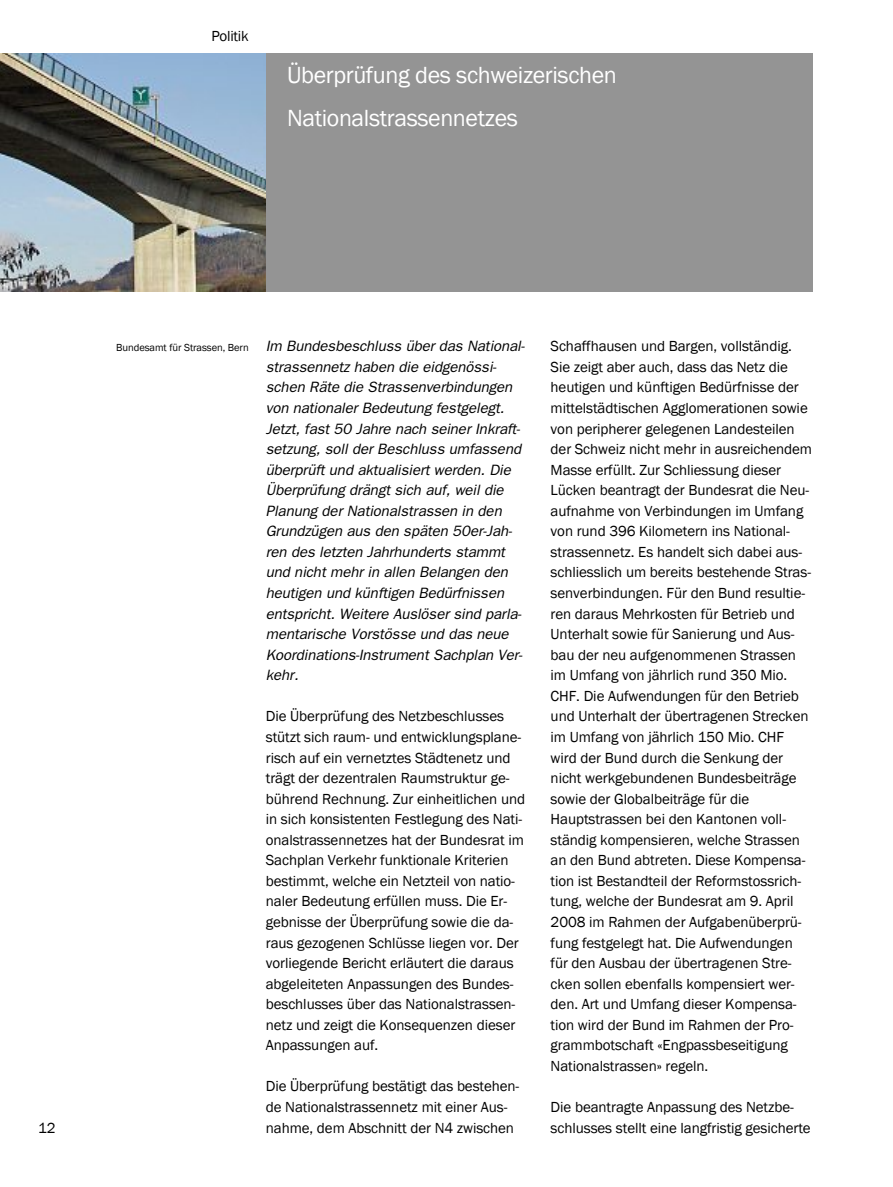
<style>
.page{position:relative;width:893px;height:1187px;background:#fff}
.page>*{position:absolute;margin:0;border:0;box-sizing:border-box;transform-origin:0 0}
.t1{font:24px/42.5px "Franklin Gothic Book OV PISUHC";letter-spacing:-.015em;color:#fff}
.t2{font:15px/20.5px "Franklin Gothic Book OV PISUHC";letter-spacing:-.005em;color:#000}
.t3{font:15px/20.5px "Franklin Gothic Book Oblique OV RISUHC";letter-spacing:-.005em;color:#000}
.s1{font-family:"Franklin Gothic Book OV PISUHC";font-size:10.5px}
</style>
<div class="page">
<div style="left:266px;top:53px;width:546px;height:238px;background:#949494"></div>
<img style="left:0;top:53px;width:266px;height:238px">
<p class="t2" style="left:212px;top:25px;width:39px">Politik</p>
<h1 class="t1" style="left:287px;top:53px;width:331px">Überprüfung des schweizerischen<br>Nationalstrassennetzes</h1>
<p class="t2" style="left:38px;top:1117px;width:19px">12</p>
<p class="t3" style="left:266px;top:336px;width:261px;text-indent:-150px"><span class="s1">Bundesamt für Strassen, Bern</span> Im Bundesbeschluss über das National&shy;strassennetz haben die eidgenössi&shy;schen Räte die Strassenverbindungen von nationaler Bedeutung festgelegt.<br>Jetzt, fast 50 Jahre nach seiner Inkraft&shy;setzung, soll der Beschluss umfassend überprüft und aktualisiert werden. Die Überprüfung drängt sich auf, weil die Planung der Nationalstrassen in den Grundzügen aus den späten 50er-Jah&shy;ren des letzten Jahrhunderts stammt und nicht mehr in allen Belangen den heutigen und künftigen Bedürfnissen entspricht. Weitere Auslöser sind parla&shy;mentarische Vorstösse und das neue Koordinations-Instrument Sachplan Ver&shy;kehr.</p>
<p class="t2" style="left:266px;top:706px;width:261px">Die Überprüfung des Netzbeschlusses stützt sich raum- und entwicklungsplane&shy;risch auf ein vernetztes Städtenetz und trägt der dezentralen Raumstruktur ge&shy;bührend Rechnung. Zur einheitlichen und in sich konsistenten Festlegung des Nati&shy;onalstrassennetzes hat der Bundesrat im Sachplan Verkehr funktionale Kriterien bestimmt, welche ein Netzteil von natio&shy;naler Bedeutung erfüllen muss. Die Er&shy;gebnisse der Überprüfung sowie die da&shy;raus gezogenen Schlüsse liegen vor. Der vorliegende Bericht erläutert die daraus abgeleiteten Anpassungen des Bundes&shy;beschlusses über das Nationalstrassen&shy;netz und zeigt die Konsequenzen dieser Anpassungen auf.</p>
<p class="t2" style="left:266px;top:1075px;width:255px">Die Überprüfung bestätigt das bestehen&shy;de Nationalstrassennetz mit einer Aus&shy;nahme, dem Abschnitt der N4 zwischen</p>
<p class="t2" style="left:551px;top:336px;width:263px">Schaffhausen und Bargen, vollständig.<br>Sie zeigt aber auch, dass das Netz die heutigen und künftigen Bedürfnisse der mittelstädtischen Agglomerationen sowie von peripherer gelegenen Landesteilen der Schweiz nicht mehr in ausreichendem Masse erfüllt. Zur Schliessung dieser Lücken beantragt der Bundesrat die Neu&shy;aufnahme von Verbindungen im Umfang von rund 396 Kilometern ins National&shy;strassennetz. Es handelt sich dabei aus&shy;schliesslich um bereits bestehende Stras&shy;senverbindungen. Für den Bund resultie&shy;ren daraus Mehrkosten für Betrieb und Unterhalt sowie für Sanierung und Aus&shy;bau der neu aufgenommenen Strassen im Umfang von jährlich rund 350 Mio.<br>CHF. Die Aufwendungen für den Betrieb und Unterhalt der übertragenen Strecken im Umfang von jährlich 150 Mio. CHF wird der Bund durch die Senkung der nicht werkgebundenen Bundesbeiträge sowie der Globalbeiträge für die Hauptstrassen bei den Kantonen voll&shy;ständig kompensieren, welche Strassen an den Bund abtreten. Diese Kompensa&shy;tion ist Bestandteil der Reformstossrich&shy;tung, welche der Bundesrat am 9. April 2008 im Rahmen der Aufgabenüberprü&shy;fung festgelegt hat. Die Aufwendungen für den Ausbau der übertragenen Stre&shy;cken sollen ebenfalls kompensiert wer&shy;den. Art und Umfang dieser Kompensa&shy;tion wird der Bund im Rahmen der Pro&shy;grammbotschaft «Engpassbeseitigung Nationalstrassen» regeln.</p>
<p class="t2" style="left:551px;top:1096px;width:262px">Die beantragte Anpassung des Netzbe&shy;schlusses stellt eine langfristig gesicherte</p>
</div>
